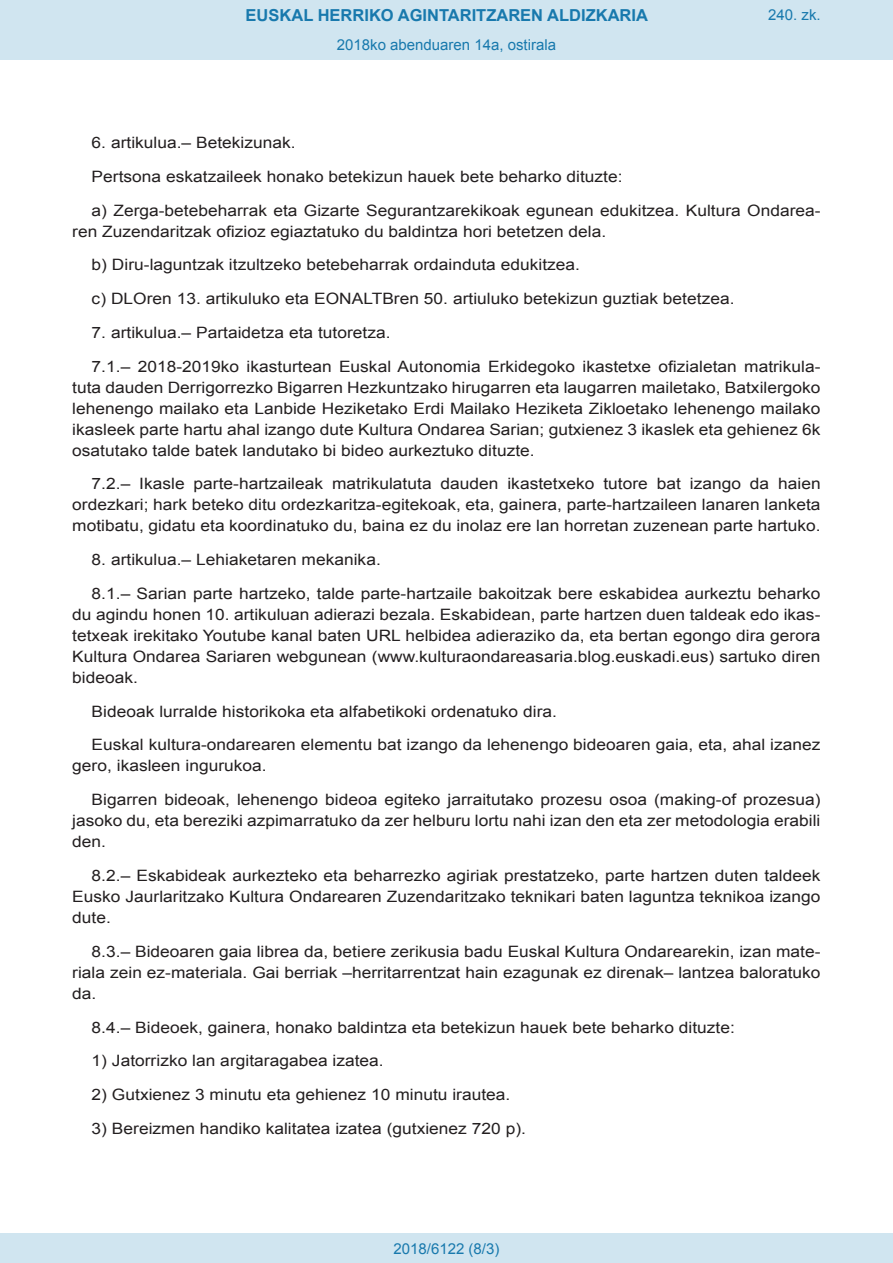
<style>
.page{position:relative;width:893px;height:1263px;background:#fff}
.page>*{position:absolute;margin:0;border:0;box-sizing:border-box;transform-origin:0 0}
.t1{font:700 16.5px "Arial";color:#1879ad}
.BOPVDetalle{font:15.6px/21px "Arial";color:#231f20;text-align:justify;scale:1.11 1}
.Paginacion_Centro{font:15px "Arial";color:#1879ad}
</style>
<div class="page">
<div style="left:0;top:0;width:893px;height:60px;background:#d0e5f0"></div>
<div style="left:0;top:1233px;width:893px;height:30px;background:#d0e5f0"></div>
<p class="t1" style="left:246px;top:4px;width:404px">EUSKAL HERRIKO AGINTARITZAREN ALDIZKARIA</p>
<p class="Paginacion_Centro" style="left:337px;top:35px;width:221px">2018ko abenduaren 14a, ostirala</p>
<p class="Paginacion_Centro" style="left:768px;top:5px;width:54px">240. zk.</p>
<p class="BOPVDetalle" style="left:92px;top:132px;width:185px">6. artikulua.– Betekizunak.</p>
<p class="BOPVDetalle" style="left:92px;top:166px;width:480px">Pertsona eskatzaileek honako betekizun hauek bete beharko dituzte:</p>
<p class="BOPVDetalle" style="left:72px;top:200px;width:676px;text-indent:19px">a) Zerga-betebeharrak eta Gizarte Segurantzarekikoak egunean edukitzea. Kultura Ondarea&shy;ren Zuzendaritzak ofizioz egiaztatuko du baldintza hori betetzen dela.</p>
<p class="BOPVDetalle" style="left:92px;top:255px;width:442px">b) Diru-laguntzak itzultzeko betebeharrak ordainduta edukitzea.</p>
<p class="BOPVDetalle" style="left:92px;top:288px;width:581px">c) DLOren 13. artikuluko eta EONALTBren 50. artiuluko betekizun guztiak betetzea.</p>
<p class="BOPVDetalle" style="left:92px;top:322px;width:271px">7. artikulua.– Partaidetza eta tutoretza.</p>
<p class="BOPVDetalle" style="left:72px;top:356px;width:676px;text-indent:19px">7.1.– 2018-2019ko ikasturtean Euskal Autonomia Erkidegoko ikastetxe ofizialetan matrikula&shy;tuta dauden Derrigorrezko Bigarren Hezkuntzako hirugarren eta laugarren mailetako, Batxilergoko lehenengo mailako eta Lanbide Heziketako Erdi Mailako Heziketa Zikloetako lehenengo mailako ikasleek parte hartu ahal izango dute Kultura Ondarea Sarian; gutxienez 3 ikaslek eta gehienez 6k osatutako talde batek landutako bi bideo aurkeztuko dituzte.</p>
<p class="BOPVDetalle" style="left:72px;top:474px;width:676px;text-indent:19px">7.2.– Ikasle parte-hartzaileak matrikulatuta dauden ikastetxeko tutore bat izango da haien ordezkari; hark beteko ditu ordezkaritza-egitekoak, eta, gainera, parte-hartzaileen lanaren lanketa motibatu, gidatu eta koordinatuko du, baina ez du inolaz ere lan horretan zuzenean parte hartuko.</p>
<p class="BOPVDetalle" style="left:92px;top:549px;width:262px">8. artikulua.– Lehiaketaren mekanika.</p>
<p class="BOPVDetalle" style="left:72px;top:583px;width:676px;text-indent:19px">8.1.– Sarian parte hartzeko, talde parte-hartzaile bakoitzak bere eskabidea aurkeztu beharko du agindu honen 10. artikuluan adierazi bezala. Eskabidean, parte hartzen duen taldeak edo ikas&shy;tetxeak irekitako Youtube kanal baten URL helbidea adieraziko da, eta bertan egongo dira gerora Kultura Ondarea Sariaren webgunean (www.kulturaondareasaria.blog.euskadi.eus) sartuko diren bideoak.</p>
<p class="BOPVDetalle" style="left:92px;top:701px;width:421px">Bideoak lurralde historikoka eta alfabetikoki ordenatuko dira.</p>
<p class="BOPVDetalle" style="left:72px;top:735px;width:676px;text-indent:19px">Euskal kultura-ondarearen elementu bat izango da lehenengo bideoaren gaia, eta, ahal izanez gero, ikasleen ingurukoa.</p>
<p class="BOPVDetalle" style="left:72px;top:789px;width:676px;text-indent:19px">Bigarren bideoak, lehenengo bideoa egiteko jarraitutako prozesu osoa (making-of prozesua) jasoko du, eta bereziki azpimarratuko da zer helburu lortu nahi izan den eta zer metodologia erabili den.</p>
<p class="BOPVDetalle" style="left:72px;top:865px;width:676px;text-indent:19px">8.2.– Eskabideak aurkezteko eta beharrezko agiriak prestatzeko, parte hartzen duten taldeek Eusko Jaurlaritzako Kultura Ondarearen Zuzendaritzako teknikari baten laguntza teknikoa izango dute.</p>
<p class="BOPVDetalle" style="left:72px;top:941px;width:676px;text-indent:19px">8.3.– Bideoaren gaia librea da, betiere zerikusia badu Euskal Kultura Ondarearekin, izan mate&shy;riala zein ez-materiala. Gai berriak –herritarrentzat hain ezagunak ez direnak– lantzea baloratuko da.</p>
<p class="BOPVDetalle" style="left:92px;top:1017px;width:581px">8.4.– Bideoek, gainera, honako baldintza eta betekizun hauek bete beharko dituzte:</p>
<p class="BOPVDetalle" style="left:92px;top:1050px;width:265px">1) Jatorrizko lan argitaragabea izatea.</p>
<p class="BOPVDetalle" style="left:92px;top:1084px;width:379px">2) Gutxienez 3 minutu eta gehienez 10 minutu irautea.</p>
<p class="BOPVDetalle" style="left:92px;top:1118px;width:393px">3) Bereizmen handiko kalitatea izatea (gutxienez 720 p).</p>
<p class="Paginacion_Centro" style="left:393px;top:1238px;width:107px">2018/6122 (8/3)</p>
</div>
